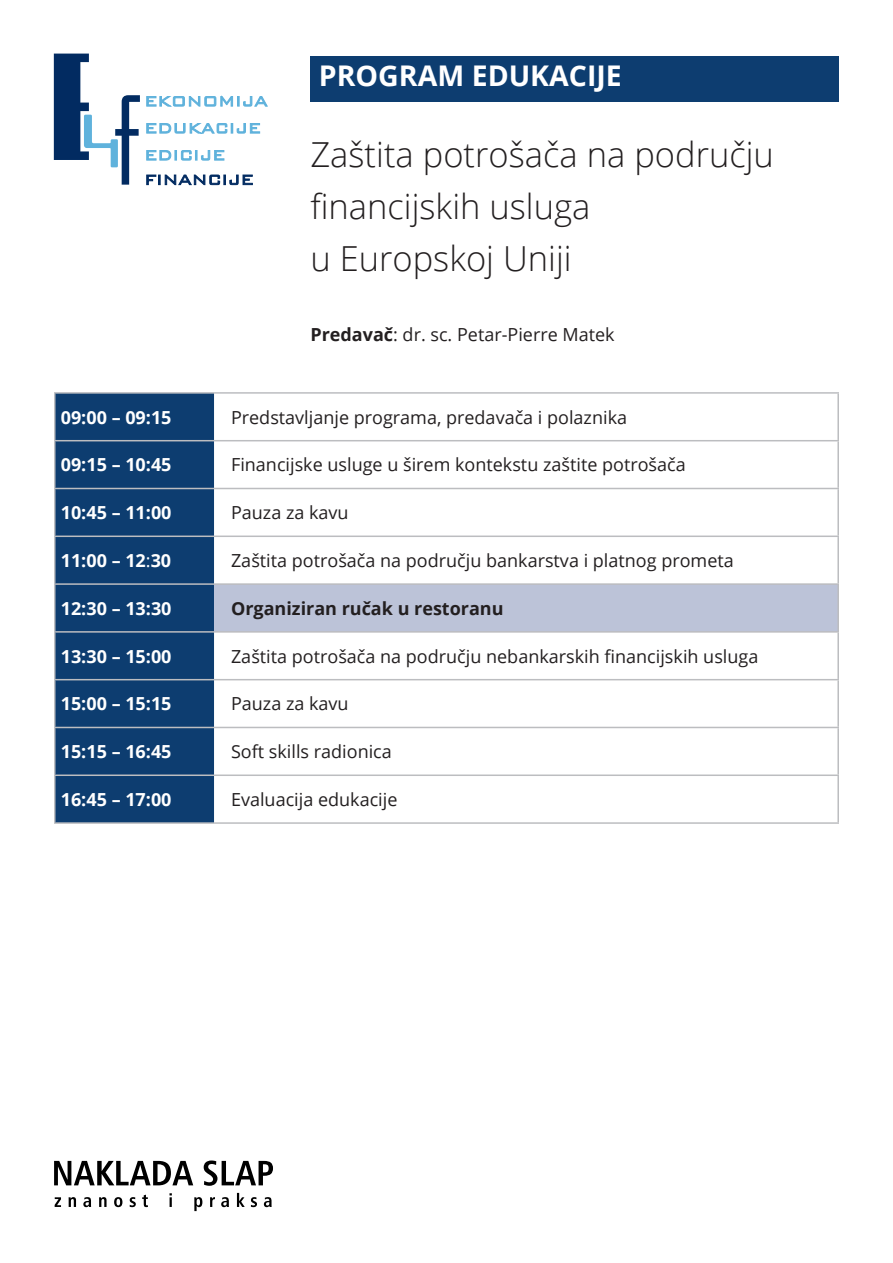
<style>
.page{position:relative;width:893px;height:1263px;background:#fff}
.page>*{position:absolute;margin:0;border:0;box-sizing:border-box;transform-origin:0 0}
.naziv_edukacije{font:300 34.5px/51.8px "Open Sans";color:#231f20}
.No_Spacing{font:700 28.5px "Open Sans";color:#fff}
.predavač{font:18px "Open Sans";color:#231f20}
.No_Spacing-2{font:18px "Open Sans";color:#231f20}
.No_Spacing-3{font:700 18px "Open Sans";color:#fff}
.No_Spacing-4{font:700 18px "Open Sans";color:#231f20}
.s1{font-weight:700}
.s2{font-weight:400}
</style>
<div class="page">
<svg style="left:54px;top:54px;width:86px;height:131px"></svg>
<svg style="left:146px;top:95px;width:122px;height:66px"></svg>
<svg style="left:146px;top:174px;width:107px;height:12px"></svg>
<svg style="left:55px;top:1193px;width:217px;height:18px"></svg>
<svg style="left:54px;top:1160px;width:219px;height:26px"></svg>
<div style="left:56px;top:394px;width:158px;height:428px;background:#0d3d70"></div>
<div style="left:214px;top:584px;width:624px;height:48px;background:#bcc3d8"></div>
<hr style="left:54px;top:392px;width:160px;height:2px;background:#bcbdc0">
<hr style="left:214px;top:392px;width:625px;height:2px;background:#bcbdc0">
<hr style="left:54px;top:440px;width:160px;height:1px;background:#bcbdc0">
<hr style="left:214px;top:440px;width:625px;height:1px;background:#bcbdc0">
<hr style="left:54px;top:488px;width:160px;height:1px;background:#bcbdc0">
<hr style="left:214px;top:488px;width:625px;height:1px;background:#bcbdc0">
<hr style="left:54px;top:535px;width:160px;height:2px;background:#bcbdc0">
<hr style="left:214px;top:535px;width:625px;height:2px;background:#bcbdc0">
<hr style="left:54px;top:583px;width:160px;height:2px;background:#bcbdc0">
<hr style="left:214px;top:583px;width:625px;height:2px;background:#bcbdc0">
<hr style="left:54px;top:631px;width:160px;height:2px;background:#bcbdc0">
<hr style="left:214px;top:631px;width:625px;height:2px;background:#bcbdc0">
<hr style="left:54px;top:679px;width:160px;height:1px;background:#bcbdc0">
<hr style="left:214px;top:679px;width:625px;height:1px;background:#bcbdc0">
<hr style="left:54px;top:727px;width:160px;height:1px;background:#bcbdc0">
<hr style="left:214px;top:727px;width:625px;height:1px;background:#bcbdc0">
<hr style="left:54px;top:774px;width:160px;height:2px;background:#bcbdc0">
<hr style="left:214px;top:774px;width:625px;height:2px;background:#bcbdc0">
<hr style="left:54px;top:822px;width:160px;height:2px;background:#bcbdc0">
<hr style="left:214px;top:822px;width:625px;height:2px;background:#bcbdc0">
<hr style="left:54px;top:394px;width:2px;height:46px;background:#bcbdc0">
<hr style="left:837px;top:394px;width:2px;height:46px;background:#bcbdc0">
<hr style="left:54px;top:441px;width:2px;height:47px;background:#bcbdc0">
<hr style="left:837px;top:441px;width:2px;height:47px;background:#bcbdc0">
<hr style="left:54px;top:489px;width:2px;height:46px;background:#bcbdc0">
<hr style="left:837px;top:489px;width:2px;height:46px;background:#bcbdc0">
<hr style="left:54px;top:537px;width:2px;height:46px;background:#bcbdc0">
<hr style="left:837px;top:537px;width:2px;height:46px;background:#bcbdc0">
<hr style="left:54px;top:585px;width:2px;height:46px;background:#bcbdc0">
<hr style="left:837px;top:585px;width:2px;height:46px;background:#bcbdc0">
<hr style="left:54px;top:633px;width:2px;height:46px;background:#bcbdc0">
<hr style="left:837px;top:633px;width:2px;height:46px;background:#bcbdc0">
<hr style="left:54px;top:680px;width:2px;height:47px;background:#bcbdc0">
<hr style="left:837px;top:680px;width:2px;height:47px;background:#bcbdc0">
<hr style="left:54px;top:728px;width:2px;height:46px;background:#bcbdc0">
<hr style="left:837px;top:728px;width:2px;height:46px;background:#bcbdc0">
<hr style="left:54px;top:776px;width:2px;height:46px;background:#bcbdc0">
<hr style="left:837px;top:776px;width:2px;height:46px;background:#bcbdc0">
<div style="left:310px;top:56px;width:529px;height:45px;background:#0d3d70"></div>
<p class="No_Spacing" style="left:319px;top:56px;width:304px">PROGRAM EDUKACIJE</p>
<p class="naziv_edukacije" style="left:310px;top:128px;width:465px">Zaštita potrošača na području financijskih usluga<br>u Europskoj Uniji</p>
<p class="predavač" style="left:310px;top:323px;width:306px"><span class="s1">Predavač</span>: dr. sc. Petar-Pierre Matek</p>
<p class="No_Spacing-3" style="left:61px;top:404px;width:112px">09:00 – 09:15</p>
<p class="No_Spacing-2" style="left:231px;top:405px;width:398px">Predstavljanje programa, predavača i polaznika</p>
<p class="No_Spacing-3" style="left:61px;top:452px;width:112px">09:15 – 10:45</p>
<p class="predavač" style="left:231px;top:453px;width:456px">Financijske usluge u širem kontekstu zaštite potrošača</p>
<p class="No_Spacing-3" style="left:61px;top:500px;width:112px">10:45 – 11:00</p>
<p class="No_Spacing-2" style="left:231px;top:500px;width:119px">Pauza za kavu</p>
<p class="No_Spacing-3" style="left:61px;top:548px;width:112px">11:00 – 12<span class="s2">:</span>30</p>
<p class="predavač" style="left:231px;top:548px;width:504px">Zaštita potrošača na području bankarstva i platnog prometa</p>
<p class="No_Spacing-3" style="left:61px;top:596px;width:112px">12:30 – 13:30</p>
<p class="No_Spacing-4" style="left:231px;top:596px;width:274px">Organiziran ručak u restoranu</p>
<p class="No_Spacing-3" style="left:61px;top:643px;width:112px">13:30 – 15:00</p>
<p class="predavač" style="left:231px;top:644px;width:529px">Zaštita potrošača na području nebankarskih financijskih usluga</p>
<p class="No_Spacing-3" style="left:61px;top:691px;width:112px">15:00 – 15:15</p>
<p class="No_Spacing-2" style="left:231px;top:692px;width:119px">Pauza za kavu</p>
<p class="No_Spacing-3" style="left:61px;top:739px;width:112px">15:15 – 16:45</p>
<p class="No_Spacing-2" style="left:231px;top:739px;width:162px">Soft skills radionica</p>
<p class="No_Spacing-3" style="left:61px;top:787px;width:112px">16:45 – 17:00</p>
<p class="No_Spacing-2" style="left:231px;top:787px;width:168px">Evaluacija edukacije</p>
</div>
